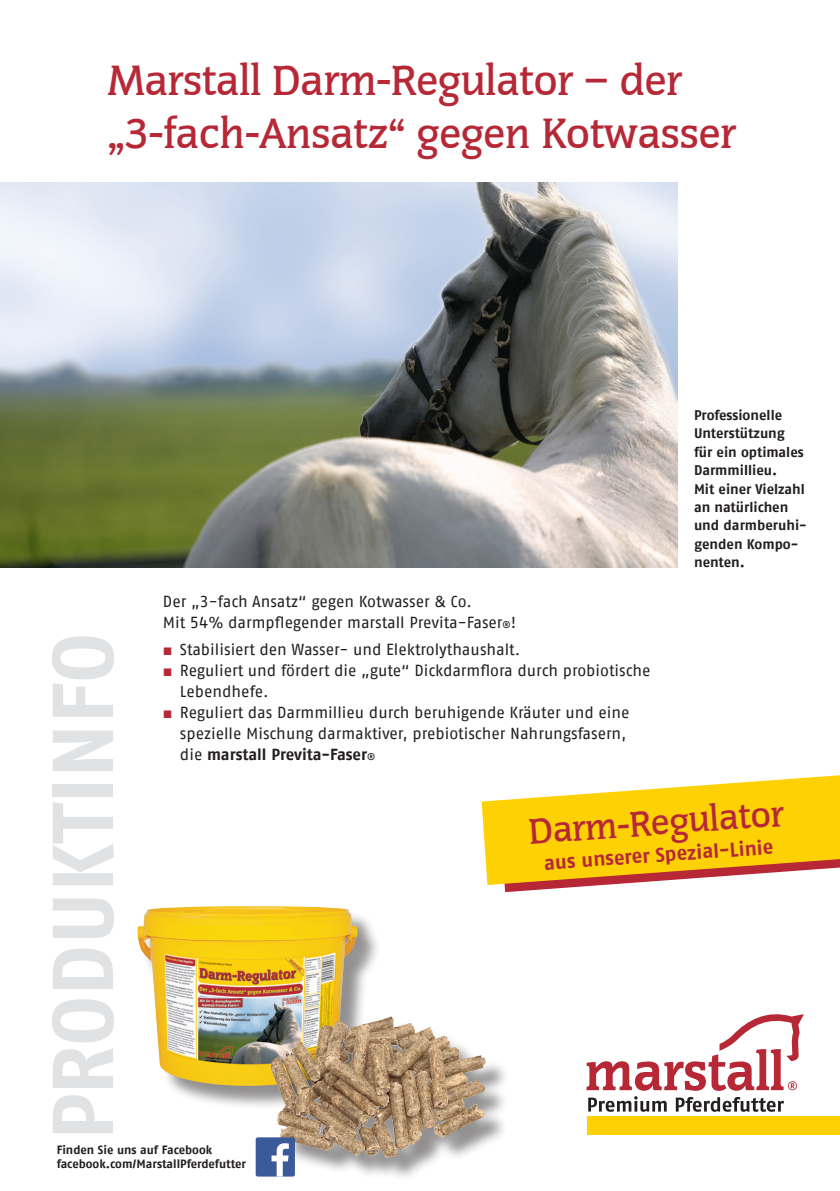
<style>
.page{position:relative;width:840px;height:1191px;background:#fff}
.page>*{position:absolute;margin:0;border:0;box-sizing:border-box;transform-origin:0 0}
.t1{font:86px "Fago No Bold Tf";color:#e1e2e4}
.Überschrift{font:500 40px/52px "Congress";color:#b72837}
.Fließtext{font:500 34px "Congress";color:#b72837}
.Fließtext-2{font:20px "Fago No Bold Tf";color:#b72837}
.Fließtext-3{font:16px/21px "Fago No Regular Tf";letter-spacing:-.005em;color:#231f20}
.Infotext_Halbfett{font:14px/18.4px "Fago No Bold Tf";color:#231f20}
.t2{font:12px/14px "Fago No Bold Tf";color:#231f20}
.s1{font-size:10px}
.s2{font-family:"Franklin Gothic";color:#b72837}
.s3{font-family:"Fago No Bold Tf"}
</style>
<div class="page">
<img style="left:0;top:183px;width:676px;height:384px">
<svg style="left:586px;top:1014px;width:217px;height:76px"></svg>
<svg style="left:588px;top:1096px;width:78px;height:15px"></svg>
<svg style="left:675px;top:1097px;width:108px;height:14px"></svg>
<div style="left:587px;top:1116px;width:252px;height:18px;background:#fed105"></div>
<div style="left:141px;top:909px;width:241px;height:201px;background:#231f20;opacity:.5"></div>
<img style="left:137px;top:906px;width:220px;height:179px">
<svg style="left:481px;top:775px;width:358px;height:117px"></svg>
<div style="left:274px;top:1021px;width:235px;height:161px;background:#231f20;opacity:.5"></div>
<img style="left:290px;top:1017px;width:99px;height:43px">
<div style="left:255px;top:1137px;width:40px;height:39px;background:#3b5a9a;border-radius:2px"></div>
<svg style="left:271px;top:1143px;width:18px;height:33px"></svg>
<p class="Überschrift" style="left:108px;top:56px;width:629px">Marstall Darm-Regulator – der „3-fach-Ansatz“ gegen Kotwasser</p>
<p class="t1" style="left:32px;top:1140px;width:508px;rotate:-90deg">PRODUKTINFO</p>
<p class="Fließtext-3" style="left:163px;top:591px;width:354px">Der „3-fach Ansatz“ gegen Kotwasser &amp; Co.<br>Mit 54% darmpflegender marstall Previta-Faser<span class="s1">®</span>!</p>
<p class="Fließtext-3" style="left:163px;top:638px;width:359px"><span class="s2">■</span> Stabilisiert den Wasser- und Elektrolythaushalt.</p>
<p class="Fließtext-3" style="left:180px;top:659px;width:472px;text-indent:-17px"><span class="s2">■</span> Reguliert und fördert die „gute“ Dickdarmflora durch probiotische<br>Lebendhefe.</p>
<p class="Fließtext-3" style="left:180px;top:701px;width:451px;text-indent:-17px"><span class="s2">■</span> Reguliert das Darmmillieu durch beruhigende Kräuter und eine spezielle Mischung darmaktiver, prebiotischer Nahrungsfasern, die <span class="s3">marstall Previta-Faser</span><span class="s1">®</span></p>
<p class="Infotext_Halbfett" style="left:693px;top:405px;width:111px">Professionelle<br>Unterstützung für ein optimales<br>Darmmillieu.</p>
<p class="Infotext_Halbfett" style="left:693px;top:479px;width:114px">Mit einer Vielzahl an natürlichen und darmberuhi&shy;genden Kompo&shy;nenten.</p>
<p class="Fließtext" style="left:527px;top:810px;width:256px;rotate:-4deg">Darm-Regulator</p>
<p class="Fließtext-2" style="left:543px;top:851px;width:231px;rotate:-4deg">aus unserer Spezial-Linie</p>
<p class="t2" style="left:57px;top:1143px;width:191px">Finden Sie uns auf Facebook facebook.com/MarstallPferdefutter</p>
</div>
